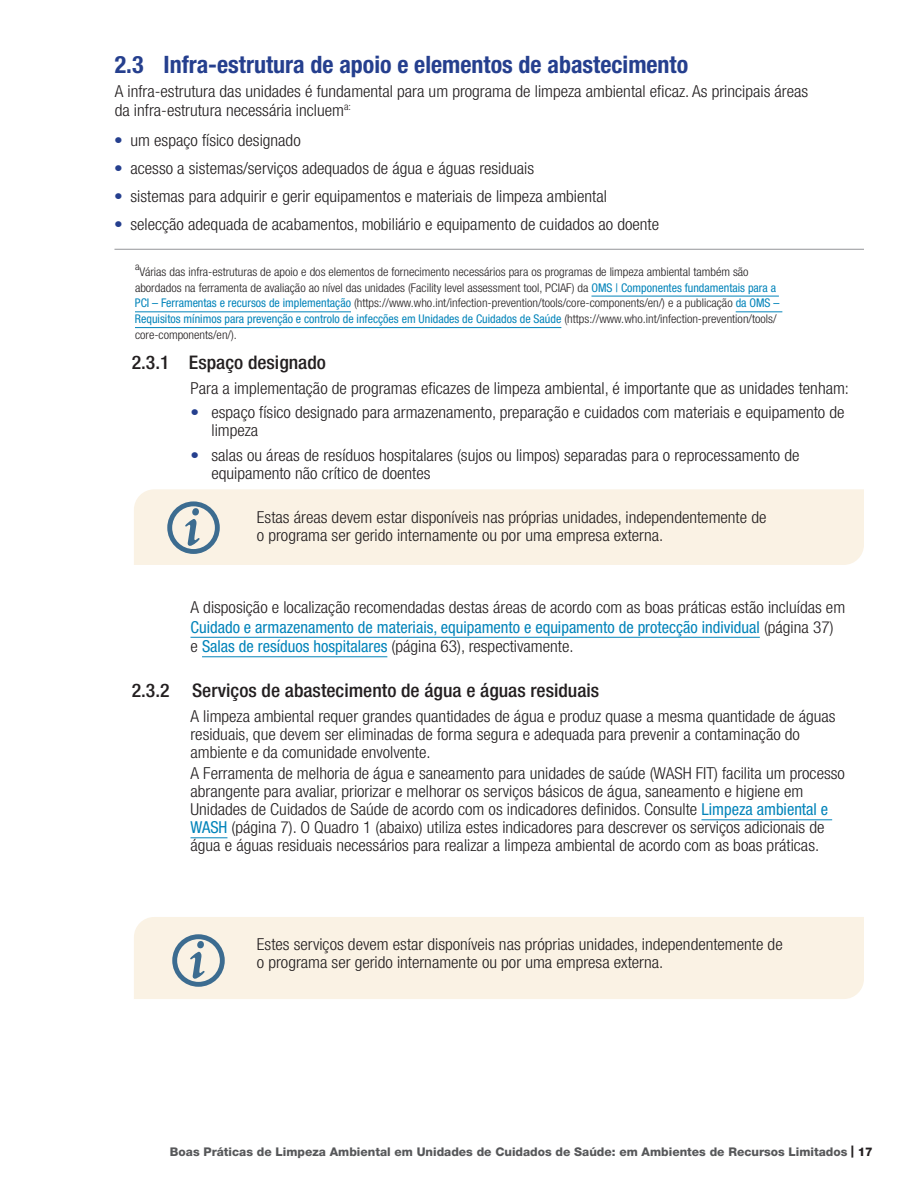
<style>
.page{position:relative;width:918px;height:1188px;background:#fff}
.page>*{position:absolute;margin:0;border:0;box-sizing:border-box;transform-origin:0 0}
.t1{font:italic 700 61.05px "Dante MT Std";color:#3c6c90}
.t2{font:700 condensed 24px "Helvetica Neue LT Std";color:#253f8e}
.P_Body_3_Lev__595_Sp{font:500 condensed 18.75px "Helvetica Neue LT Std";color:#231f20;scale:1.05 1}
.P_Body_3_LevTab__595{font:500 condensed 18.75px "Helvetica Neue LT Std";color:#231f20;scale:1.05 1}
.P_text_3rd_Lev_1_138{font:300 condensed 16.5px/18px "Helvetica Neue LT Std";color:#231f20;scale:1.05 1}
.P_Body__4375_indent{font:300 condensed 16.5px/18.5px "Helvetica Neue LT Std";color:#231f20;scale:1.05 1}
.Footnotes_Notes_0_12{font:300 condensed 12px/15.8px "Helvetica Neue LT Std";color:#231f20;scale:1.05 1}
.t3{font:800 12px "Helvetica Neue LT Std";color:#57585a}
.Footnotes_Notes_0_12-2{font:300 condensed 10.05px "Helvetica Neue LT Std";color:#231f20;scale:1.05 1}
.s1{font-weight:400;font-stretch:normal;color:#253f8e}
.s2{font-weight:400;color:#0384ba}
.s3{color:#231f20}
</style>
<div class="page">
<div style="left:134px;top:489px;width:730px;height:76px;background:#faf2e4"></div>
<div style="left:167px;top:501px;width:53px;height:53px;border:5px solid #3c6c90;border-radius:50%"></div>
<hr style="left:190px;top:637px;width:570px;height:1px;background:#0384ba">
<hr style="left:202px;top:656px;width:185px;height:1px;background:#0384ba">
<hr style="left:701px;top:819px;width:131px;height:1px;background:#0384ba">
<hr style="left:190px;top:837px;width:37px;height:1px;background:#0384ba">
<div style="left:134px;top:917px;width:730px;height:82px;background:#faf2e4"></div>
<div style="left:173px;top:934px;width:52px;height:53px;border:5px solid #3c6c90;border-radius:50%"></div>
<hr style="left:114px;top:249px;width:750px;height:1px;background:#939598">
<hr style="left:591px;top:296px;width:188px;height:1px;background:#0384ba">
<hr style="left:135px;top:311px;width:216px;height:1px;background:#0384ba">
<hr style="left:736px;top:311px;width:46px;height:1px;background:#0384ba">
<hr style="left:135px;top:327px;width:426px;height:1px;background:#0384ba">
<p class="t2" style="left:115px;top:50px;width:575px">2.3 Infra-estrutura de apoio e elementos de abastecimento</p>
<p class="P_Body__4375_indent" style="left:115px;top:82px;width:662px">A infra-estrutura das unidades é fundamental para um programa de limpeza ambiental eficaz. As principais áreas da infra-estrutura necessária incluem<sup>a:</sup></p>
<p class="P_text_3rd_Lev_1_138" style="left:114px;top:131px;width:179px"><span class="s1">•</span> um espaço físico designado</p>
<p class="P_text_3rd_Lev_1_138" style="left:114px;top:159px;width:402px"><span class="s1">•</span> acesso a sistemas/serviços adequados de água e águas residuais</p>
<p class="P_text_3rd_Lev_1_138" style="left:114px;top:187px;width:471px"><span class="s1">•</span> sistemas para adquirir e gerir equipamentos e materiais de limpeza ambiental</p>
<p class="P_text_3rd_Lev_1_138" style="left:114px;top:215px;width:521px"><span class="s1">•</span> selecção adequada de acabamentos, mobiliário e equipamento de cuidados ao doente</p>
<p class="Footnotes_Notes_0_12-2" style="left:135px;top:261px;width:6px">a</p>
<p class="Footnotes_Notes_0_12" style="left:135px;top:264px;width:615px;text-indent:5px">Várias das infra-estruturas de apoio e dos elementos de fornecimento necessários para os programas de limpeza ambiental também são abordados na ferramenta de avaliação ao nível das unidades (Facility level assessment tool, PCIAF) da <span class="s2">OMS | Componentes fundamentais para a PCI – Ferramentas e recursos de implementação</span> (https://www.who.int/infection-prevention/tools/core-components/en/) e a publicação <span class="s2">da OMS – Requisitos mínimos para prevenção e controlo de infecções em Unidades de Cuidados de Saúde</span> (https://www.who.int/infection-prevention/tools/ core-components/en/).</p>
<p class="P_Body_3_LevTab__595" style="left:132px;top:351px;width:186px">2.3.1 Espaço designado</p>
<p class="P_text_3rd_Lev_1_138" style="left:190px;top:379px;width:629px">Para a implementação de programas eficazes de limpeza ambiental, é importante que as unidades tenham:</p>
<p class="P_text_3rd_Lev_1_138" style="left:211px;top:403px;width:604px;text-indent:-21px"><span class="s1">•</span> espaço físico designado para armazenamento, preparação e cuidados com materiais e equipamento de limpeza</p>
<p class="P_text_3rd_Lev_1_138" style="left:211px;top:446px;width:562px;text-indent:-21px"><span class="s1">•</span> salas ou áreas de resíduos hospitalares (sujos ou limpos) separadas para o reprocessamento de equipamento não crítico de doentes</p>
<p class="t1" style="left:184px;top:493px;width:18px">i</p>
<p class="P_text_3rd_Lev_1_138" style="left:257px;top:508px;width:487px">Estas áreas devem estar disponíveis nas próprias unidades, independentemente de</p>
<p class="P_text_3rd_Lev_1_138" style="left:257px;top:526px;width:389px">o programa ser gerido internamente ou por uma empresa externa.</p>
<p class="P_text_3rd_Lev_1_138" style="left:190px;top:598px;width:625px;line-height:19.5px">A disposição e localização recomendadas destas áreas de acordo com as boas práticas estão incluídas em<br><span class="s2">Cuidado e armazenamento de materiais, equipamento e equipamento de protecção individual</span> (página 37)<br>e <span class="s2">Salas de resíduos hospitalares</span> (página 63), respectivamente.</p>
<p class="P_Body_3_Lev__595_Sp" style="left:132px;top:679px;width:447px">2.3.2 Serviços de abastecimento de água e águas residuais</p>
<p class="P_text_3rd_Lev_1_138" style="left:190px;top:707px;width:616px">A limpeza ambiental requer grandes quantidades de água e produz quase a mesma quantidade de águas residuais, que devem ser eliminadas de forma segura e adequada para prevenir a contaminação do ambiente e da comunidade envolvente.</p>
<p class="P_text_3rd_Lev_1_138" style="left:190px;top:764px;width:625px">A Ferramenta de melhoria de água e saneamento para unidades de saúde (WASH FIT) facilita um processo abrangente para avaliar, priorizar e melhorar os serviços básicos de água, saneamento e higiene em Unidades de Cuidados de Saúde de acordo com os indicadores definidos. Consulte <span class="s2">Limpeza ambiental e WASH</span> (página 7). O Quadro 1 (abaixo) utiliza estes indicadores para descrever os serviços adicionais de água e águas residuais necessários para realizar a limpeza ambiental de acordo com as boas práticas.</p>
<p class="t1" style="left:189px;top:926px;width:18px">i</p>
<p class="P_text_3rd_Lev_1_138" style="left:257px;top:935px;width:502px">Estes serviços devem estar disponíveis nas próprias unidades, independentemente de o programa ser gerido internamente ou por uma empresa externa.</p>
<p class="t3" style="left:170px;top:1145px;width:704px">Boas Práticas de Limpeza Ambiental em Unidades de Cuidados de Saúde: em Ambientes de Recursos Limitados <span class="s3">| 17</span></p>
</div>
